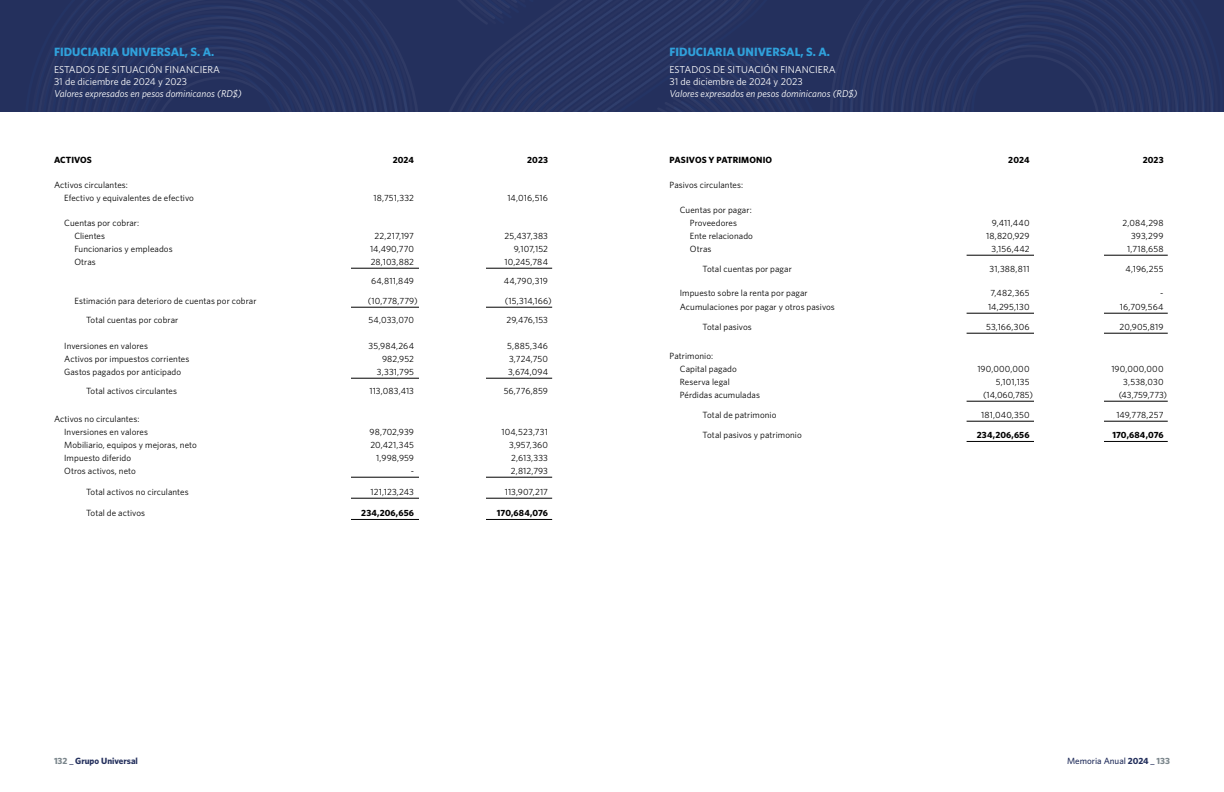
<style>
.page{position:relative;width:1224px;height:792px;background:#fff}
.page>*{position:absolute;margin:0;border:0;box-sizing:border-box;transform-origin:0 0}
.t1{font:700 12px "Whitney";color:#30a1db}
.t2{font:10px/12px "Whitney";color:#fff}
.t3{font:italic 10px "Whitney";color:#fff}
.t4{font:9px/13px "Whitney";letter-spacing:.005em;color:#000}
.t5{font:700 9px "Whitney";letter-spacing:.01em;color:#000}
.t6{font:500 9px "Whitney";color:#24305d}
.t7{font:700 9px "Whitney";color:#24305d}
.s1{color:#7b868c}
.s2{font-weight:700}
.s3{font-weight:700;color:#7b868c}
</style>
<div class="page">
<svg style="left:432px;top:0;width:11px;height:111px"></svg>
<svg style="left:443px;top:0;width:374px;height:111px;background:#263360"></svg>
<svg style="left:826px;top:0;width:23px;height:111px;background:#25315e"></svg>
<svg style="left:849px;top:0;width:375px;height:111px;background:#263360"></svg>
<svg style="left:24px;top:0;width:396px;height:111px;background:#263360"></svg>
<hr style="left:351px;top:268px;width:201px;height:1px;background:#000">
<hr style="left:351px;top:307px;width:201px;height:1px;background:#000">
<hr style="left:351px;top:378px;width:201px;height:1px;background:#000">
<hr style="left:351px;top:477px;width:201px;height:1px;background:#000">
<hr style="left:351px;top:498px;width:201px;height:1px;background:#000">
<hr style="left:351px;top:519px;width:201px;height:1px;background:#000">
<div style="left:419px;top:145px;width:67px;height:455px;background:#fff"></div>
<hr style="left:967px;top:255px;width:201px;height:1px;background:#000">
<hr style="left:967px;top:313px;width:201px;height:1px;background:#000">
<hr style="left:967px;top:333px;width:201px;height:1px;background:#000">
<hr style="left:967px;top:401px;width:201px;height:1px;background:#000">
<hr style="left:967px;top:421px;width:201px;height:1px;background:#000">
<hr style="left:967px;top:441px;width:201px;height:1px;background:#000">
<div style="left:1034px;top:149px;width:70px;height:355px;background:#fff"></div>
<h1 class="t1" style="left:54px;top:45px;width:162px">FIDUCIARIA UNIVERSAL, S. A.</h1>
<p class="t2" style="left:54px;top:63px;width:168px">ESTADOS DE SITUACIÓN FINANCIERA<br>31 de diciembre de 2024 y 2023</p>
<p class="t3" style="left:54px;top:87px;width:189px">Valores expresados en pesos dominicanos (RD$)</p>
<p class="t5" style="left:54px;top:154px;width:39px">ACTIVOS</p>
<p class="t5" style="left:393px;top:154px;width:23px">2024</p>
<p class="t5" style="left:527px;top:154px;width:22px">2023</p>
<p class="t4" style="left:64px;top:178px;width:131px;text-indent:-10px">Activos circulantes:<br>Efectivo y equivalentes de efectivo</p>
<p class="t4" style="left:374px;top:191px;width:42px">18,751,332</p>
<p class="t4" style="left:507px;top:191px;width:42px">14,016,516</p>
<p class="t4" style="left:74px;top:216px;width:66px;text-indent:-10px">Cuentas por cobrar:<br>Clientes</p>
<p class="t4" style="left:375px;top:229px;width:41px">22,217,197</p>
<p class="t4" style="left:504px;top:229px;width:45px">25,437,383</p>
<p class="t4" style="left:74px;top:242px;width:100px">Funcionarios y empleados</p>
<p class="t4" style="left:370px;top:242px;width:46px">14,490,770</p>
<p class="t4" style="left:514px;top:242px;width:36px">9,107,152</p>
<p class="t4" style="left:74px;top:255px;width:23px">Otras</p>
<p class="t4" style="left:371px;top:255px;width:45px">28,103,882</p>
<p class="t4" style="left:504px;top:255px;width:45px">10,245,784</p>
<p class="t4" style="left:371px;top:274px;width:44px">64,811,849</p>
<p class="t4" style="left:504px;top:274px;width:46px">44,790,319</p>
<p class="t4" style="left:74px;top:294px;width:184px">Estimación para deterioro de cuentas por cobrar</p>
<p class="t4" style="left:368px;top:294px;width:51px">(10,778,779)</p>
<p class="t4" style="left:505px;top:294px;width:48px">(15,314,166)</p>
<p class="t4" style="left:86px;top:313px;width:94px">Total cuentas por cobrar</p>
<p class="t4" style="left:369px;top:313px;width:47px">54,033,070</p>
<p class="t4" style="left:506px;top:313px;width:43px">29,476,153</p>
<p class="t4" style="left:64px;top:339px;width:85px">Inversiones en valores</p>
<p class="t4" style="left:369px;top:339px;width:47px">35,984,264</p>
<p class="t4" style="left:507px;top:339px;width:42px">5,885,346</p>
<p class="t4" style="left:64px;top:352px;width:127px">Activos por impuestos corrientes</p>
<p class="t4" style="left:382px;top:352px;width:33px">982,952</p>
<p class="t4" style="left:509px;top:352px;width:41px">3,724,750</p>
<p class="t4" style="left:64px;top:365px;width:119px">Gastos pagados por anticipado</p>
<p class="t4" style="left:377px;top:365px;width:39px">3,331,795</p>
<p class="t4" style="left:508px;top:365px;width:41px">3,674,094</p>
<p class="t4" style="left:86px;top:384px;width:93px">Total activos circulantes</p>
<p class="t4" style="left:369px;top:384px;width:46px">113,083,413</p>
<p class="t4" style="left:504px;top:384px;width:46px">56,776,859</p>
<p class="t4" style="left:64px;top:412px;width:85px;text-indent:-10px">Activos no circulantes:<br>Inversiones en valores</p>
<p class="t4" style="left:370px;top:425px;width:46px">98,702,939</p>
<p class="t4" style="left:501px;top:425px;width:48px">104,523,731</p>
<p class="t4" style="left:64px;top:438px;width:134px">Mobiliario, equipos y mejoras, neto</p>
<p class="t4" style="left:370px;top:438px;width:45px">20,421,345</p>
<p class="t4" style="left:509px;top:438px;width:40px">3,957,360</p>
<p class="t4" style="left:64px;top:451px;width:68px">Impuesto diferido</p>
<p class="t4" style="left:376px;top:451px;width:39px">1,998,959</p>
<p class="t4" style="left:511px;top:451px;width:38px">2,613,333</p>
<p class="t4" style="left:64px;top:464px;width:73px">Otros activos, neto</p>
<p class="t4" style="left:411px;top:464px;width:5px">-</p>
<p class="t4" style="left:511px;top:464px;width:39px">2,812,793</p>
<p class="t4" style="left:86px;top:485px;width:104px">Total activos no circulantes</p>
<p class="t4" style="left:371px;top:485px;width:45px">121,123,243</p>
<p class="t4" style="left:505px;top:485px;width:45px">113,907,217</p>
<p class="t4" style="left:86px;top:506px;width:61px">Total de activos</p>
<p class="t5" style="left:361px;top:507px;width:54px">234,206,656</p>
<p class="t5" style="left:497px;top:507px;width:53px">170,684,076</p>
<h1 class="t1" style="left:670px;top:45px;width:162px">FIDUCIARIA UNIVERSAL, S. A.</h1>
<p class="t2" style="left:670px;top:63px;width:168px">ESTADOS DE SITUACIÓN FINANCIERA<br>31 de diciembre de 2024 y 2023</p>
<p class="t3" style="left:670px;top:87px;width:189px">Valores expresados en pesos dominicanos (RD$)</p>
<p class="t5" style="left:670px;top:154px;width:104px">PASIVOS Y PATRIMONIO</p>
<p class="t5" style="left:1008px;top:154px;width:23px">2024</p>
<p class="t5" style="left:1143px;top:154px;width:22px">2023</p>
<p class="t4" style="left:670px;top:178px;width:75px">Pasivos circulantes:</p>
<p class="t4" style="left:680px;top:203px;width:73px;text-align:center">Cuentas por pagar:<br>Proveedores</p>
<p class="t4" style="left:992px;top:216px;width:39px">9,411,440</p>
<p class="t4" style="left:1123px;top:216px;width:43px">2,084,298</p>
<p class="t4" style="left:690px;top:229px;width:65px">Ente relacionado</p>
<p class="t4" style="left:986px;top:229px;width:45px">18,820,929</p>
<p class="t4" style="left:1131px;top:229px;width:34px">393,299</p>
<p class="t4" style="left:690px;top:242px;width:23px">Otras</p>
<p class="t4" style="left:991px;top:242px;width:40px">3,156,442</p>
<p class="t4" style="left:1127px;top:242px;width:38px">1,718,658</p>
<p class="t4" style="left:703px;top:262px;width:91px">Total cuentas por pagar</p>
<p class="t4" style="left:989px;top:262px;width:42px">31,388,811</p>
<p class="t4" style="left:1126px;top:262px;width:40px">4,196,255</p>
<p class="t4" style="left:680px;top:286px;width:129px">Impuesto sobre la renta por pagar</p>
<p class="t4" style="left:990px;top:286px;width:41px">7,482,365</p>
<p class="t4" style="left:1160px;top:286px;width:5px">-</p>
<p class="t4" style="left:680px;top:300px;width:157px">Acumulaciones por pagar y otros pasivos</p>
<p class="t4" style="left:988px;top:300px;width:43px">14,295,130</p>
<p class="t4" style="left:1120px;top:300px;width:45px">16,709,564</p>
<p class="t4" style="left:703px;top:320px;width:51px">Total pasivos</p>
<p class="t4" style="left:986px;top:320px;width:45px">53,166,306</p>
<p class="t4" style="left:1120px;top:320px;width:45px">20,905,819</p>
<p class="t4" style="left:680px;top:349px;width:59px;text-indent:-10px">Patrimonio:<br>Capital pagado</p>
<p class="t4" style="left:977px;top:362px;width:54px">190,000,000</p>
<p class="t4" style="left:1111px;top:362px;width:54px">190,000,000</p>
<p class="t4" style="left:680px;top:375px;width:52px">Reserva legal</p>
<p class="t4" style="left:996px;top:375px;width:35px">5,101,135</p>
<p class="t4" style="left:1123px;top:375px;width:42px">3,538,030</p>
<p class="t4" style="left:680px;top:388px;width:82px">Pérdidas acumuladas</p>
<p class="t4" style="left:983px;top:388px;width:52px">(14,060,785)</p>
<p class="t4" style="left:1119px;top:388px;width:50px">(43,759,773)</p>
<p class="t4" style="left:703px;top:408px;width:75px">Total de patrimonio</p>
<p class="t4" style="left:981px;top:408px;width:50px">181,040,350</p>
<p class="t4" style="left:1116px;top:408px;width:49px">149,778,257</p>
<p class="t4" style="left:703px;top:428px;width:101px">Total pasivos y patrimonio</p>
<p class="t5" style="left:977px;top:429px;width:54px">234,206,656</p>
<p class="t5" style="left:1112px;top:429px;width:53px">170,684,076</p>
<p class="t7" style="left:54px;top:755px;width:85px"><span class="s1">132</span> _ Grupo Universal</p>
<p class="t6" style="left:1067px;top:755px;width:104px">Memoria Anual <span class="s2">2024 _</span> <span class="s3">133</span></p>
</div>
